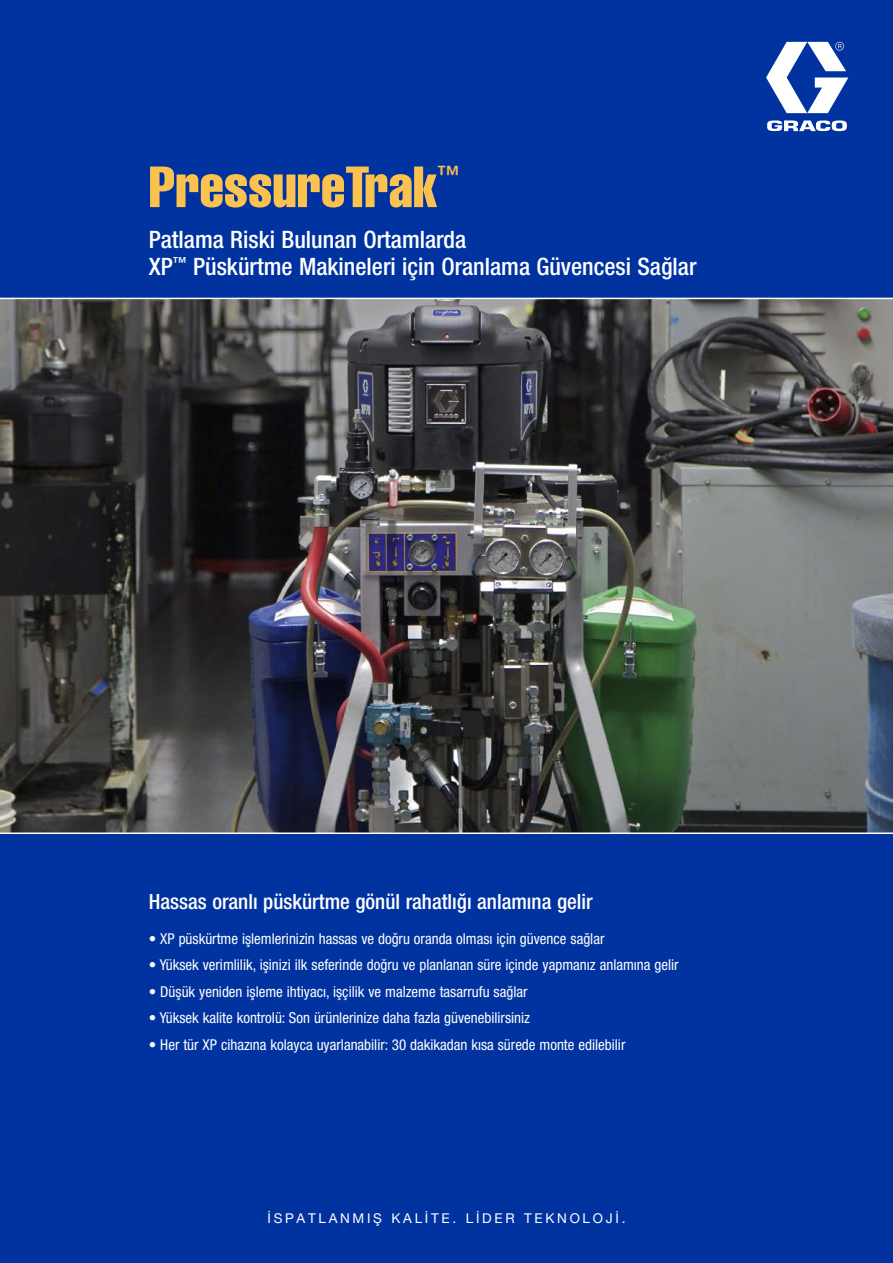
<style>
.page{position:relative;width:893px;height:1263px;background:#0033a0}
.page>*{position:absolute;margin:0;border:0;box-sizing:border-box;transform-origin:0 0}
.t1{font:57px "Helvetica LT Std Comp";color:#fcc24f}
.t2{font:500 condensed 24px/27px "Helvetica Neue LTCE";color:#fff}
.t3{font:500 condensed 22.8px "Helvetica Neue LT Std";color:#fcc24f}
.t4{font:500 condensed 21px "Helvetica Neue LTCE";color:#fff}
.t5{font:condensed 15px "Helvetica Neue LTCE";color:#fff}
.t6{font:13.5px "Helvetica Neue CELT";letter-spacing:.2em;color:#fff}
</style>
<div class="page">
<img style="left:0;top:299px;width:893px;height:533px">
<hr style="left:0;top:832px;width:893px;height:2px;background:#fff">
<svg style="left:766px;top:42px;width:82px;height:71px"></svg>
<svg style="left:767px;top:120px;width:80px;height:11px"></svg>
<hr style="left:0;top:298px;width:893px;height:1px;background:#fff">
<h1 class="t1" style="left:149px;top:151px;width:290px">PressureTrak</h1>
<h3 class="t3" style="left:437px;top:160px;width:24px">™</h3>
<h2 class="t2" style="left:149px;top:226px;width:549px">Patlama Riski Bulunan Ortamlarda<br>XP<sup>™</sup> Püskürtme Makineleri için Oranlama Güvencesi Sağlar</h2>
<h3 class="t4" style="left:149px;top:889px;width:445px">Hassas oranlı püskürtme gönül rahatlığı anlamına gelir</h3>
<p class="t5" style="left:149px;top:930px;width:457px">• XP püskürtme işlemlerinizin hassas ve doğru oranda olması için güvence sağlar</p>
<p class="t5" style="left:149px;top:956px;width:531px">• Yüksek verimlilik, işinizi ilk seferinde doğru ve planlanan süre içinde yapmanız anlamına gelir</p>
<p class="t5" style="left:149px;top:983px;width:380px">• Düşük yeniden işleme ihtiyacı, işçilik ve malzeme tasarrufu sağlar</p>
<p class="t5" style="left:149px;top:1009px;width:383px">• Yüksek kalite kontrolü: Son ürünlerinize daha fazla güvenebilirsiniz</p>
<p class="t5" style="left:149px;top:1035px;width:478px">• Her tür XP cihazına kolayca uyarlanabilir: 30 dakikadan kısa sürede monte edilebilir</p>
<p class="t6" style="left:267px;top:1209px;width:359px">İSPATLANMIŞ KALİTE. LİDER TEKNOLOJİ.</p>
</div>
